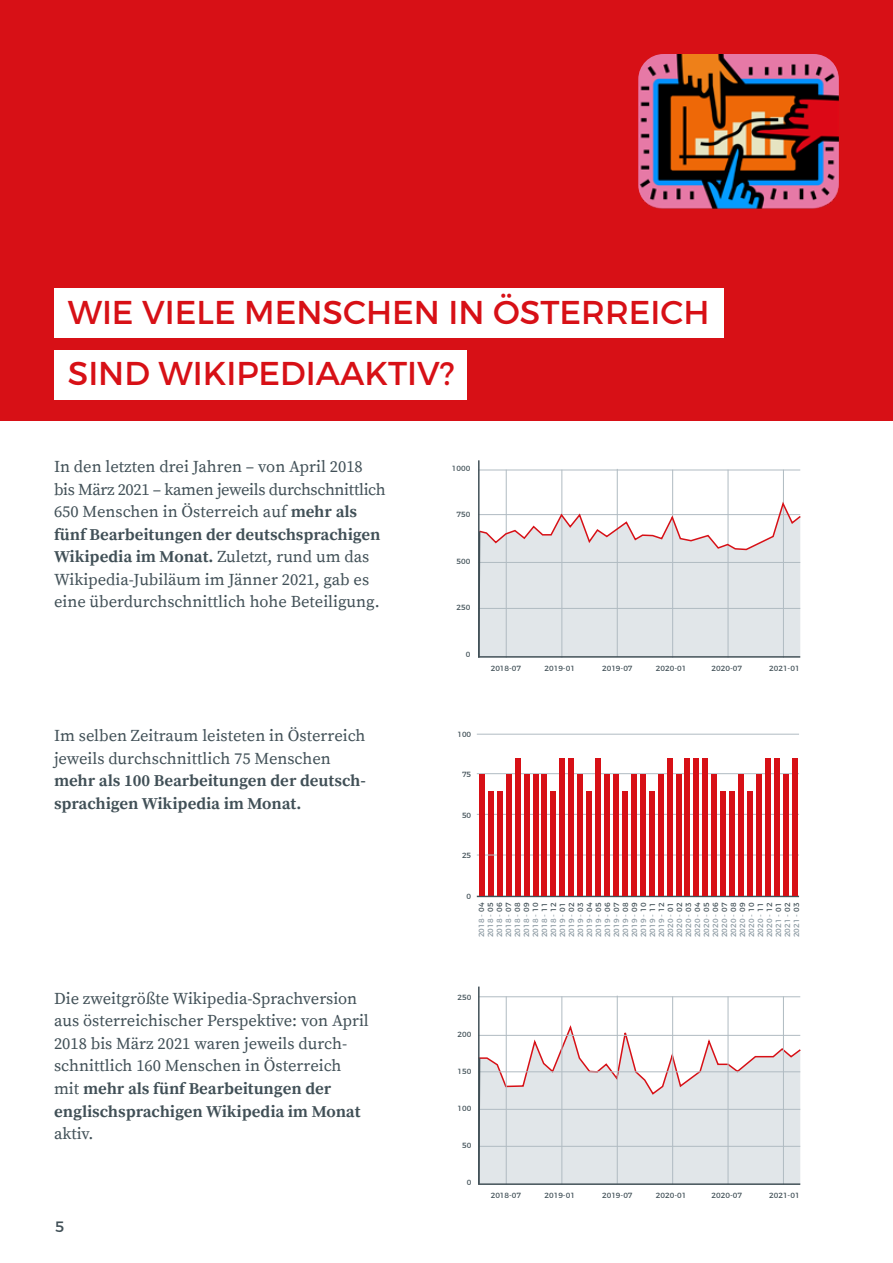
<style>
.page{position:relative;width:893px;height:1263px;background:#fff}
.page>*{position:absolute;margin:0;border:0;box-sizing:border-box;transform-origin:0 0}
.t1{font:33px/61.5px "Montserrat";color:#d71016}
.t2{font:16.5px/22.5px "Source Serif Pro";color:#415057}
.t3{font:700 16.5px/22.5px "Source Serif Pro";color:#415057}
.t4{font:15px "Montserrat Alternates";color:#415057}
.t5{font:7.5px/9px "Montserrat";color:#8a98a1;text-align:justify}
.t6{font:7.5px "Montserrat";color:#415057}
.s1{font-weight:700}
.s2{color:#415057}
</style>
<div class="page">
<div style="left:0;top:0;width:893px;height:421px;background:#d71016"></div>
<div style="left:54px;top:350px;width:413px;height:50px;background:#fff"></div>
<div style="left:54px;top:288px;width:670px;height:50px;background:#fff"></div>
<hr style="left:506px;top:470px;width:1px;height:188px;background:#b0bbc2">
<hr style="left:561px;top:470px;width:1px;height:188px;background:#b0bbc2">
<hr style="left:617px;top:469px;width:1px;height:188px;background:#b0bbc2">
<hr style="left:672px;top:470px;width:1px;height:188px;background:#b0bbc2">
<hr style="left:728px;top:470px;width:1px;height:188px;background:#b0bbc2">
<hr style="left:783px;top:470px;width:1px;height:188px;background:#b0bbc2">
<hr style="left:478px;top:470px;width:322px;height:1px;background:#b0bbc2">
<hr style="left:478px;top:460px;width:2px;height:198px;background:#415057">
<svg style="left:478px;top:500px;width:323px;height:158px"></svg>
<hr style="left:477px;top:814px;width:322px;height:1px;background:#b0bbc2">
<div style="left:488px;top:791px;width:6px;height:104px;background:#d71016"></div>
<hr style="left:477px;top:855px;width:322px;height:1px;background:#b0bbc2">
<hr style="left:477px;top:773px;width:322px;height:1px;background:#b0bbc2">
<hr style="left:477px;top:734px;width:322px;height:1px;background:#b0bbc2">
<hr style="left:477px;top:896px;width:322px;height:1px;background:#415057">
<div style="left:479px;top:774px;width:6px;height:121px;background:#d71016"></div>
<div style="left:497px;top:791px;width:6px;height:104px;background:#d71016"></div>
<div style="left:506px;top:774px;width:5px;height:121px;background:#d71016"></div>
<div style="left:515px;top:758px;width:5px;height:137px;background:#d71016"></div>
<div style="left:524px;top:774px;width:5px;height:121px;background:#d71016"></div>
<div style="left:533px;top:774px;width:5px;height:121px;background:#d71016"></div>
<div style="left:542px;top:774px;width:5px;height:121px;background:#d71016"></div>
<div style="left:551px;top:791px;width:5px;height:104px;background:#d71016"></div>
<div style="left:560px;top:758px;width:5px;height:137px;background:#d71016"></div>
<div style="left:568px;top:758px;width:6px;height:137px;background:#d71016"></div>
<div style="left:577px;top:774px;width:6px;height:121px;background:#d71016"></div>
<div style="left:586px;top:791px;width:6px;height:104px;background:#d71016"></div>
<div style="left:595px;top:758px;width:6px;height:137px;background:#d71016"></div>
<div style="left:604px;top:774px;width:6px;height:121px;background:#d71016"></div>
<div style="left:613px;top:774px;width:6px;height:121px;background:#d71016"></div>
<div style="left:622px;top:791px;width:6px;height:104px;background:#d71016"></div>
<div style="left:631px;top:774px;width:6px;height:121px;background:#d71016"></div>
<div style="left:640px;top:774px;width:5px;height:121px;background:#d71016"></div>
<div style="left:649px;top:791px;width:5px;height:104px;background:#d71016"></div>
<div style="left:658px;top:774px;width:5px;height:121px;background:#d71016"></div>
<div style="left:667px;top:758px;width:5px;height:137px;background:#d71016"></div>
<div style="left:676px;top:774px;width:5px;height:121px;background:#d71016"></div>
<div style="left:685px;top:758px;width:5px;height:137px;background:#d71016"></div>
<div style="left:694px;top:758px;width:5px;height:137px;background:#d71016"></div>
<div style="left:703px;top:758px;width:5px;height:137px;background:#d71016"></div>
<div style="left:711px;top:774px;width:6px;height:121px;background:#d71016"></div>
<div style="left:720px;top:791px;width:6px;height:104px;background:#d71016"></div>
<div style="left:729px;top:791px;width:6px;height:104px;background:#d71016"></div>
<div style="left:738px;top:774px;width:6px;height:121px;background:#d71016"></div>
<div style="left:747px;top:791px;width:6px;height:104px;background:#d71016"></div>
<div style="left:756px;top:774px;width:6px;height:121px;background:#d71016"></div>
<div style="left:765px;top:758px;width:6px;height:137px;background:#d71016"></div>
<div style="left:774px;top:758px;width:6px;height:137px;background:#d71016"></div>
<div style="left:783px;top:774px;width:5px;height:121px;background:#d71016"></div>
<div style="left:792px;top:758px;width:5px;height:137px;background:#d71016"></div>
<hr style="left:506px;top:996px;width:1px;height:188px;background:#b0bbc2">
<hr style="left:561px;top:996px;width:1px;height:188px;background:#b0bbc2">
<hr style="left:617px;top:996px;width:1px;height:188px;background:#b0bbc2">
<hr style="left:672px;top:996px;width:1px;height:188px;background:#b0bbc2">
<hr style="left:728px;top:996px;width:1px;height:188px;background:#b0bbc2">
<hr style="left:783px;top:996px;width:1px;height:188px;background:#b0bbc2">
<hr style="left:478px;top:996px;width:322px;height:1px;background:#b0bbc2">
<hr style="left:478px;top:986px;width:2px;height:198px;background:#415057">
<svg style="left:478px;top:1023px;width:323px;height:162px"></svg>
<hr style="left:478px;top:1183px;width:322px;height:2px;background:#415057">
<img style="left:638px;top:54px;width:201px;height:155px">
<h1 class="t1" style="left:68px;top:281px;width:643px">WIE VIELE MENSCHEN IN ÖSTERREICH<br>SIND WIKIPEDIAAKTIV?</h1>
<p class="t2" style="left:54px;top:456px;width:333px">In den letzten drei Jahren – von April 2018 bis März 2021 – kamen jeweils durchschnittlich 650 Menschen in Österreich auf <span class="s1">mehr als fünf Bearbeitungen der deutschsprachigen Wikipedia im Monat.</span> Zuletzt, rund um das Wikipedia-Jubiläum im Jänner 2021, gab es eine überdurchschnittlich hohe Beteiligung.</p>
<p class="t2" style="left:54px;top:725px;width:313px">Im selben Zeitraum leisteten in Österreich jeweils durchschnittlich 75 Menschen</p>
<p class="t3" style="left:54px;top:770px;width:313px">mehr als 100 Bearbeitungen der deutsch&shy;sprachigen Wikipedia im Monat.</p>
<p class="t2" style="left:54px;top:988px;width:316px">Die zweitgrößte Wikipedia-Sprachversion aus österreichischer Perspektive: von April 2018 bis März 2021 waren jeweils durch&shy;schnittlich 160 Menschen in Österreich mit <span class="s1">mehr als fünf Bearbeitungen der englischsprachigen Wikipedia im Monat</span></p>
<p class="t2" style="left:54px;top:1123px;width:41px">aktiv.</p>
<p class="t4" style="left:55px;top:1218px;width:11px">5</p>
<p class="t6" style="left:452px;top:463px;width:20px">1000</p>
<p class="t6" style="left:457px;top:510px;width:15px">750</p>
<p class="t6" style="left:457px;top:556px;width:15px">500</p>
<p class="t6" style="left:457px;top:603px;width:15px">250</p>
<p class="t6" style="left:466px;top:649px;width:6px">0</p>
<p class="t6" style="left:491px;top:664px;width:32px">2018-07</p>
<p class="t6" style="left:544px;top:664px;width:32px">2019-01</p>
<p class="t6" style="left:602px;top:664px;width:32px">2019-07</p>
<p class="t6" style="left:656px;top:664px;width:32px">2020-01</p>
<p class="t6" style="left:711px;top:664px;width:32px">2020-07</p>
<p class="t6" style="left:769px;top:664px;width:32px">2021-01</p>
<p class="t6" style="left:457px;top:729px;width:15px">100</p>
<p class="t6" style="left:462px;top:770px;width:11px">75</p>
<p class="t6" style="left:462px;top:810px;width:11px">50</p>
<p class="t6" style="left:462px;top:851px;width:11px">25</p>
<p class="t6" style="left:467px;top:891px;width:6px">0</p>
<p class="t5" style="left:477px;top:937px;width:36px;rotate:-90deg">2018 - <span class="s2">04<br></span>2018 - <span class="s2">05<br></span>2018 - <span class="s2">06<br></span>2018 - <span class="s2">07<br></span>2018 - <span class="s2">08<br></span>2018 - <span class="s2">09<br></span>2018 - <span class="s2">10<br></span>2018 - <span class="s2">11<br></span>2018 - <span class="s2">12<br></span>2019 - <span class="s2">01<br></span>2019 - <span class="s2">02<br></span>2019 - <span class="s2">03<br></span>2019 - <span class="s2">04<br></span>2019 - <span class="s2">05<br></span>2019 - <span class="s2">06<br></span>2019 - <span class="s2">07<br></span>2019 - <span class="s2">08<br></span>2019 - <span class="s2">09<br></span>2019 - <span class="s2">10<br></span>2019 - <span class="s2">11<br></span>2019 - <span class="s2">12<br></span>2020 - <span class="s2">01<br></span>2020 - <span class="s2">02<br></span>2020 - <span class="s2">03<br></span>2020 - <span class="s2">04<br></span>2020 - <span class="s2">05<br></span>2020 - <span class="s2">06<br></span>2020 - <span class="s2">07<br></span>2020 - <span class="s2">08<br></span>2020 - <span class="s2">09<br></span>2020 - <span class="s2">10<br></span>2020 - <span class="s2">11<br></span>2020 - <span class="s2">12<br></span>2021 - <span class="s2">01<br></span>2021 - <span class="s2">02<br></span>2021 - <span class="s2">03</span></p>
<p class="t6" style="left:458px;top:993px;width:15px">250</p>
<p class="t6" style="left:458px;top:1030px;width:15px">200</p>
<p class="t6" style="left:458px;top:1067px;width:15px">150</p>
<p class="t6" style="left:458px;top:1104px;width:15px">100</p>
<p class="t6" style="left:462px;top:1141px;width:11px">50</p>
<p class="t6" style="left:467px;top:1178px;width:6px">0</p>
<p class="t6" style="left:491px;top:1191px;width:32px">2018-07</p>
<p class="t6" style="left:544px;top:1191px;width:32px">2019-01</p>
<p class="t6" style="left:602px;top:1191px;width:32px">2019-07</p>
<p class="t6" style="left:656px;top:1191px;width:32px">2020-01</p>
<p class="t6" style="left:711px;top:1191px;width:32px">2020-07</p>
<p class="t6" style="left:769px;top:1191px;width:32px">2021-01</p>
</div>
